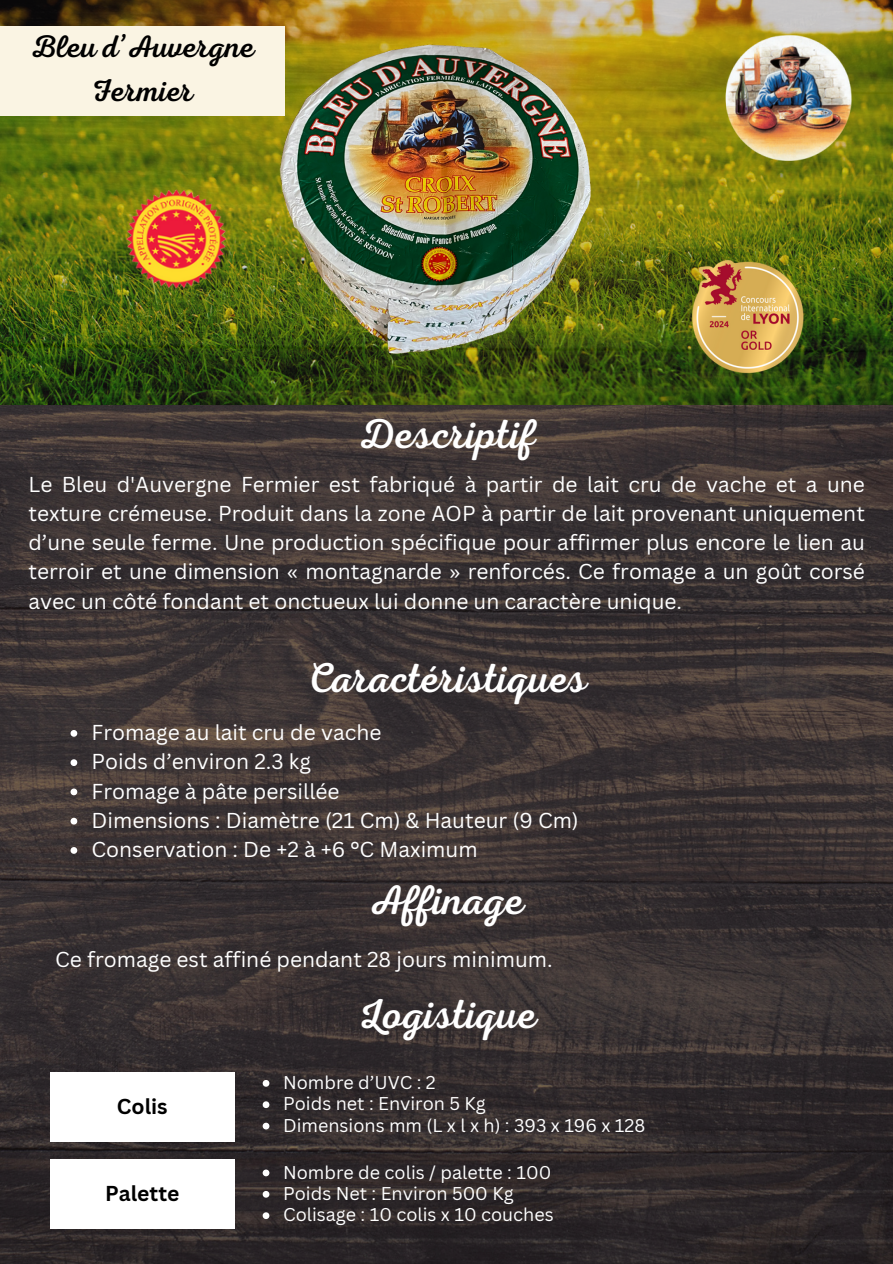
<style>
.page{position:relative;width:893px;height:1264px;background:#fff}
.page>*{position:absolute;margin:0;border:0;box-sizing:border-box;transform-origin:0 0}
.t1{font:42px "RTL Adam Script Regular";color:#fff}
.t2{font:31.5px/43.8px "RTL Adam Script Regular";color:#000;text-align:center}
.t3{font:21px/29.2px "Canva Sans";color:#fff;text-align:justify}
.t4{font:700 21px "Canva Sans";color:#000}
.t5{font:18px "Canva Sans";color:#fff}
</style>
<div class="page">
<img style="left:0;top:404px;width:892px;height:859px">
<img style="left:0;top:0;width:892px;height:404px">
<img style="left:719px;top:28px;width:139px;height:140px">
<div style="left:0;top:26px;width:284px;height:90px;background:#faf4e3"></div>
<img style="left:116px;top:178px;width:121px;height:122px">
<img style="left:262px;top:0;width:369px;height:386px">
<img style="left:691px;top:259px;width:113px;height:114px">
<div style="left:50px;top:1072px;width:184px;height:69px;background:#fff"></div>
<div style="left:50px;top:1158px;width:184px;height:70px;background:#fff"></div>
<svg style="left:70px;top:730px;width:7px;height:6px"></svg>
<svg style="left:70px;top:759px;width:7px;height:7px"></svg>
<svg style="left:70px;top:788px;width:7px;height:7px"></svg>
<svg style="left:70px;top:817px;width:7px;height:7px"></svg>
<svg style="left:70px;top:847px;width:7px;height:6px"></svg>
<svg style="left:263px;top:1079px;width:6px;height:7px"></svg>
<svg style="left:263px;top:1101px;width:6px;height:7px"></svg>
<svg style="left:263px;top:1122px;width:6px;height:7px"></svg>
<svg style="left:263px;top:1169px;width:6px;height:7px"></svg>
<svg style="left:263px;top:1190px;width:6px;height:7px"></svg>
<svg style="left:263px;top:1212px;width:6px;height:6px"></svg>
<p class="t2" style="left:30px;top:26px;width:226px">Bleu d’Auvergne<br>Fermier</p>
<p class="t1" style="left:358px;top:410px;width:179px">Descriptif</p>
<p class="t3" style="left:28px;top:469px;width:837px">Le Bleu d'Auvergne Fermier est fabriqué à partir de lait cru de vache et a une texture crémeuse. Produit dans la zone AOP à partir de lait provenant uniquement d’une seule ferme. Une production spécifique pour affirmer plus encore le lien au terroir et une dimension « montagnarde » renforcés. Ce fromage a un goût corsé avec un côté fondant et onctueux lui donne un caractère unique.</p>
<p class="t1" style="left:306px;top:654px;width:283px">Caractéristiques</p>
<p class="t3" style="left:92px;top:717px;width:291px">Fromage au lait cru de vache</p>
<p class="t3" style="left:92px;top:746px;width:221px">Poids d’environ 2.3 kg</p>
<p class="t3" style="left:92px;top:776px;width:249px">Fromage à pâte persillée</p>
<p class="t3" style="left:92px;top:805px;width:488px">Dimensions : Diamètre (21 Cm) &amp; Hauteur (9 Cm)</p>
<p class="t3" style="left:92px;top:834px;width:387px">Conservation : De +2 à +6 °C Maximum</p>
<p class="t1" style="left:369px;top:876px;width:156px">Affinage</p>
<p class="t3" style="left:55px;top:943px;width:499px">Ce fromage est affiné pendant 28 jours minimum.</p>
<p class="t1" style="left:358px;top:989px;width:180px">Logistique</p>
<p class="t5" style="left:283px;top:1069px;width:154px">Nombre d’UVC : 2</p>
<p class="t5" style="left:283px;top:1091px;width:204px">Poids net : Environ 5 Kg</p>
<p class="t5" style="left:283px;top:1112px;width:363px">Dimensions mm (L x l x h) : 393 x 196 x 128</p>
<p class="t5" style="left:283px;top:1159px;width:270px">Nombre de colis / palette : 100</p>
<p class="t5" style="left:283px;top:1180px;width:232px">Poids Net : Environ 500 Kg</p>
<p class="t5" style="left:283px;top:1202px;width:272px">Colisage : 10 colis x 10 couches</p>
<p class="t4" style="left:117px;top:1091px;width:52px">Colis</p>
<p class="t4" style="left:105px;top:1177px;width:76px">Palette</p>
</div>
